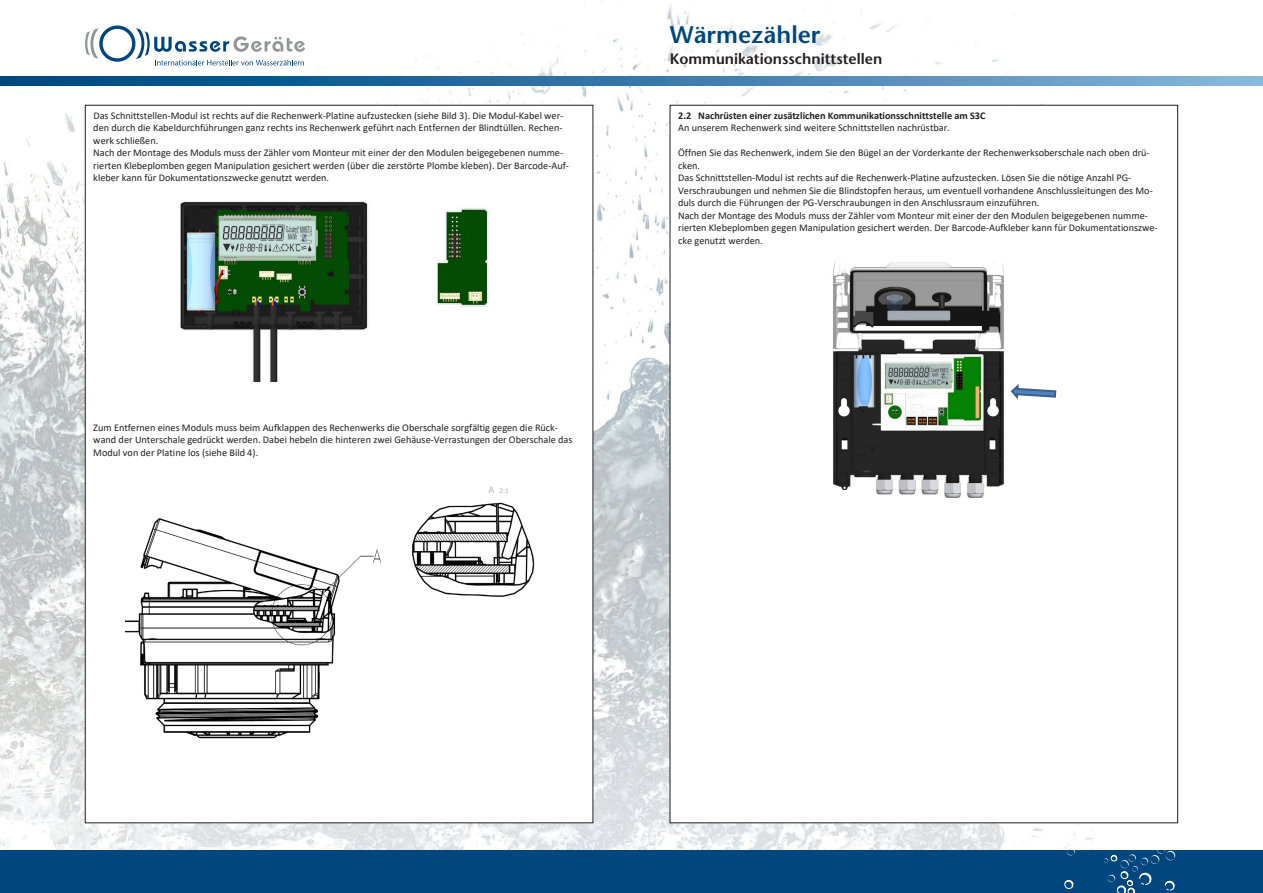
<style>
.page{position:relative;width:1263px;height:893px;background:#fff}
.page>*{position:absolute;margin:0;border:0;box-sizing:border-box;transform-origin:0 0}
.t1{font:600 24px "Stone Sans Std";color:#00477f}
.t2{font:600 15px "Stone Sans Std";color:#231f20}
.t3{font:10.2px/12.5px "Calibri";color:#231f20}
.t4{font:700 10.2px/12.5px "Calibri";letter-spacing:-.005em;color:#231f20}
.t5{font:7.5px "Calibri";color:#b2b3b7}
.s1{font-size:10.2px}
.s2{font-weight:400}
</style>
<div class="page">
<img style="left:0;top:5px;width:1093px;height:845px">
<div style="left:0;top:850px;width:1263px;height:43px;background:#00477f"></div>
<svg style="left:1103px;top:850px;width:73px;height:43px"></svg>
<svg style="left:1064px;top:880px;width:10px;height:9px"></svg>
<svg style="left:1060px;top:834px;width:15px;height:22px"></svg>
<svg style="left:0;top:77px;width:1263px;height:8px;background:#387aab"></svg>
<svg style="left:85px;top:26px;width:220px;height:39px"></svg>
<div style="left:670px;top:105px;width:508px;height:718px;background:#fff"></div>
<svg style="left:1010px;top:384px;width:47px;height:15px"></svg>
<img style="left:833px;top:261px;width:171px;height:237px">
<div style="left:85px;top:105px;width:508px;height:718px;background:#fff"></div>
<img style="left:126px;top:502px;width:409px;height:237px">
<img style="left:180px;top:201px;width:308px;height:180px">
<p class="t3" style="left:93px;top:109px;width:477px">Das Schnittstellen-Modul ist rechts auf die Rechenwerk-Platine aufzustecken (siehe Bild 3). Die Modul-Kabel wer&shy;den durch die Kabeldurchführungen ganz rechts ins Rechenwerk geführt nach Entfernen der Blindtüllen. Rechen&shy;werk schließen.<br>Nach der Montage des Moduls muss der Zähler vom Monteur mit einer der den Modulen beigegebenen numme&shy;rierten Klebeplomben gegen Manipulation gesichert werden (über die zerstörte Plombe kleben). Der Barcode-Auf&shy;kleber kann für Dokumentationszwecke genutzt werden.</p>
<p class="t3" style="left:93px;top:421px;width:481px">Zum Entfernen eines Moduls muss beim Aufklappen des Rechenwerks die Oberschale sorgfältig gegen die Rück&shy;wand der Unterschale gedrückt werden. Dabei hebeln die hinteren zwei Gehäuse-Verrastungen der Oberschale das<br>Modul von der Platine los (siehe Bild 4).</p>
<p class="t5" style="left:488px;top:485px;width:22px"><span class="s1">A</span> 2:1</p>
<h1 class="t1" style="left:670px;top:20px;width:152px">Wärmezähler</h1>
<h2 class="t2" style="left:670px;top:50px;width:214px">Kommunikationsschnittstellen</h2>
<p class="t4" style="left:678px;top:109px;width:309px">2.2 Nachrüsten einer zusätzlichen Kommunikationsschnittstelle am S3C<br><span class="s2">An unserem Rechenwerk sind weitere Schnittstellen nachrüstbar.</span></p>
<p class="t3" style="left:678px;top:146px;width:481px">Öffnen Sie das Rechenwerk, indem Sie den Bügel an der Vorderkante der Rechenwerksoberschale nach oben drü&shy;cken.<br>Das Schnittstellen-Modul ist rechts auf die Rechenwerk-Platine aufzustecken. Lösen Sie die nötige Anzahl PG-Verschraubungen und nehmen Sie die Blindstopfen heraus, um eventuell vorhandene Anschlussleitungen des Mo&shy;duls durch die Führungen der PG-Verschraubungen in den Anschlussraum einzuführen.<br>Nach der Montage des Moduls muss der Zähler vom Monteur mit einer der den Modulen beigegebenen numme&shy;rierten Klebeplomben gegen Manipulation gesichert werden. Der Barcode-Aufkleber kann für Dokumentationszwe&shy;cke genutzt werden.</p>
</div>
